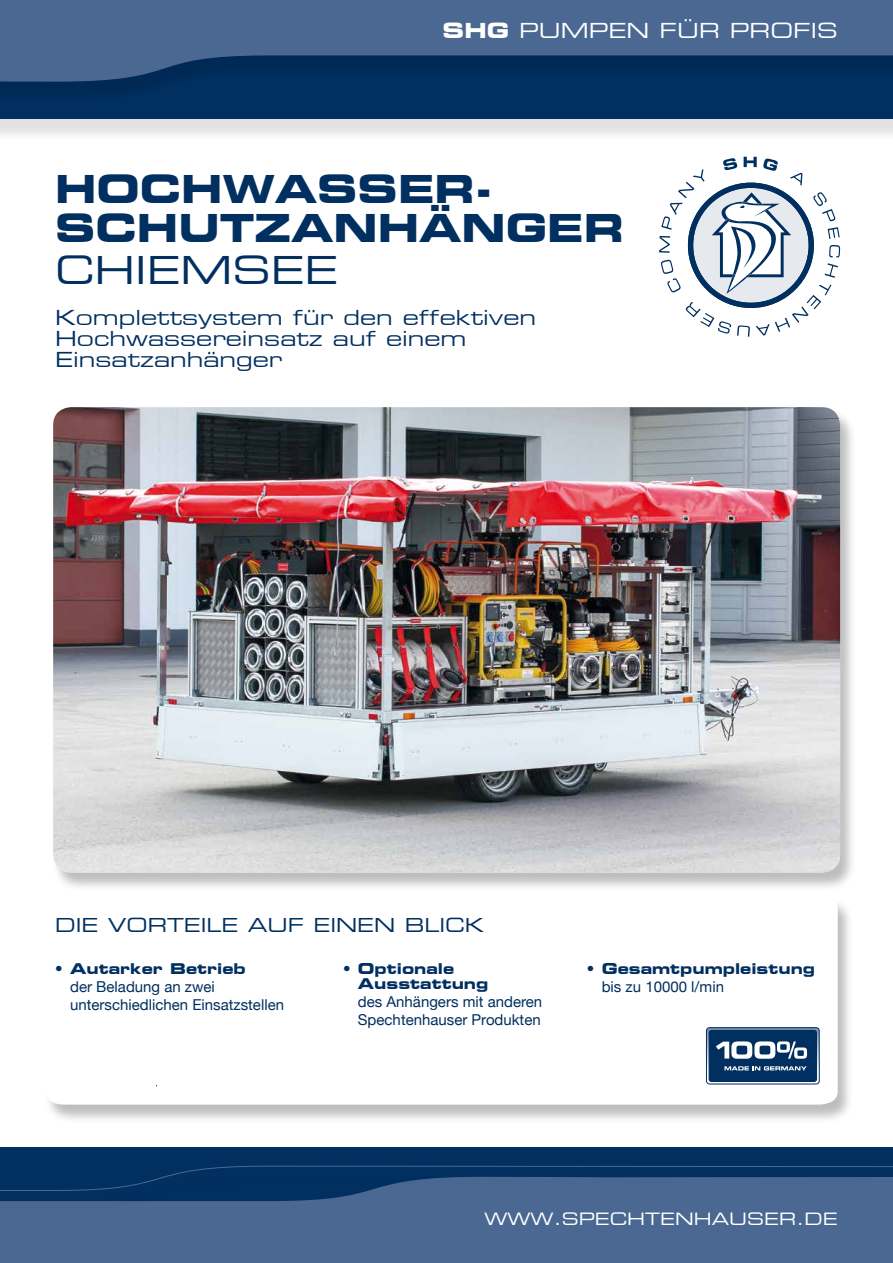
<style>
.page{position:relative;width:893px;height:1263px;background:#fff}
.page>*{position:absolute;margin:0;border:0;box-sizing:border-box;transform-origin:0 0}
.t1{font:39px/39px "Eurostile Bold Extended Two";color:#002f60}
.t2{font:39px "Eurostile Extended Two";color:#002f60}
.t3{font:21px/21px "Eurostile Extended Two";color:#002f60}
.t4{font:21px "Eurostile Extended Two";color:#fff}
.t5{font:19.5px "Eurostile Extended Two";color:#002f60}
.t6{font:17.25px "Eurostile Extended Two";color:#fff}
.t7{font:15px/18px "Helvetica Neue";color:#002f60}
.t8{font:15px/15px "Eurostile Bold Extended Two";color:#002f60}
.s1{font-family:"Eurostile Bold Extended Two"}
</style>
<div class="page">
<div style="left:51px;top:409px;width:806px;height:483px;background:#000;opacity:.26"></div>
<img style="left:53px;top:407px;width:787px;height:465px">
<div style="left:44px;top:896px;width:810px;height:228px;background:#000;opacity:.26"></div>
<svg style="left:46px;top:896px;width:792px;height:208px"></svg>
<div style="left:0;top:0;width:893px;height:141px;background:#000;opacity:.12"></div>
<div style="left:0;top:0;width:893px;height:118px;background:#002f60"></div>
<svg style="left:0;top:0;width:893px;height:82px;fill:#4a6892"></svg>
<hr style="left:706px;top:1028px;width:113px;height:2px;background:#7891ab">
<hr style="left:706px;top:1030px;width:113px;height:1px;background:#7d95ae">
<hr style="left:706px;top:1031px;width:113px;height:2px;background:#8298b1">
<hr style="left:706px;top:1033px;width:113px;height:1px;background:#869cb4">
<hr style="left:706px;top:1034px;width:113px;height:2px;background:#8ba0b7">
<hr style="left:706px;top:1036px;width:113px;height:1px;background:#90a4ba">
<hr style="left:706px;top:1037px;width:113px;height:1px;background:#95a8bd">
<hr style="left:706px;top:1038px;width:113px;height:2px;background:#9aacc0">
<hr style="left:706px;top:1040px;width:113px;height:1px;background:#9fb0c3">
<hr style="left:706px;top:1041px;width:113px;height:2px;background:#a3b4c6">
<hr style="left:706px;top:1043px;width:113px;height:1px;background:#a8b8c9">
<hr style="left:706px;top:1044px;width:113px;height:2px;background:#adbccc">
<hr style="left:706px;top:1046px;width:113px;height:1px;background:#b2c0cf">
<hr style="left:706px;top:1047px;width:113px;height:2px;background:#b7c4d2">
<hr style="left:706px;top:1049px;width:113px;height:1px;background:#bbc8d5">
<hr style="left:706px;top:1050px;width:113px;height:2px;background:#c0ccd8">
<hr style="left:706px;top:1052px;width:113px;height:1px;background:#c5d0db">
<hr style="left:706px;top:1053px;width:113px;height:2px;background:#cad4de">
<hr style="left:706px;top:1055px;width:113px;height:1px;background:#cfd8e1">
<hr style="left:706px;top:1056px;width:113px;height:2px;background:#d4dce4">
<hr style="left:706px;top:1058px;width:113px;height:1px;background:#d8e0e7">
<hr style="left:706px;top:1059px;width:113px;height:2px;background:#dde3ea">
<hr style="left:706px;top:1061px;width:113px;height:1px;background:#e2e7ed">
<hr style="left:706px;top:1062px;width:113px;height:2px;background:#e7ebf0">
<hr style="left:706px;top:1064px;width:113px;height:1px;background:#eceff3">
<hr style="left:706px;top:1065px;width:113px;height:2px;background:#f0f3f6">
<hr style="left:706px;top:1067px;width:113px;height:1px;background:#f5f7f9">
<hr style="left:706px;top:1068px;width:113px;height:2px;background:#fafbfc">
<hr style="left:706px;top:1070px;width:113px;height:1px;background:#fff">
<div style="left:706px;top:1027px;width:114px;height:57px;border:1px solid #002f60;border-radius:3px"></div>
<div style="left:709px;top:1030px;width:107px;height:51px;background:#002f60;border-radius:2px"></div>
<div style="left:709px;top:1030px;width:108px;height:52px;border:1px solid #002f60;border-radius:2px"></div>
<svg style="left:716px;top:1031px;width:91px;height:40px"></svg>
<svg style="left:659px;top:157px;width:181px;height:180px"></svg>
<div style="left:0;top:1148px;width:893px;height:115px;background:#002f60"></div>
<svg style="left:0;top:1165px;width:893px;height:98px"></svg>
<h2 class="t4" style="left:443px;top:16px;width:397px"><span class="s1">SHG</span> PUMPEN FÜR PROFIS</h2>
<h1 class="t1" style="left:55px;top:169px;width:571px">HOCHWASSER-<br>SCHUTZANHÄNGER</h1>
<h1 class="t2" style="left:55px;top:243px;width:285px">CHIEMSEE</h1>
<h2 class="t3" style="left:55px;top:306px;width:483px">Komplettsystem für den effektiven<br>Hochwassereinsatz auf einem<br>Einsatzanhänger</h2>
<h3 class="t5" style="left:55px;top:912px;width:431px">DIE VORTEILE AUF EINEN BLICK</h3>
<p class="t8" style="left:55px;top:960px;width:192px">• Autarker Betrieb</p>
<p class="t7" style="left:70px;top:978px;width:215px">der Beladung an zwei unterschiedlichen Einsatzstellen</p>
<p class="t8" style="left:358px;top:960px;width:132px;text-indent:-15px">• Optionale<br>Ausstattung</p>
<p class="t7" style="left:358px;top:993px;width:186px">des Anhängers mit anderen<br>Spechtenhauser Produkten</p>
<p class="t8" style="left:587px;top:961px;width:230px">• Gesamtpumpleistung</p>
<p class="t7" style="left:602px;top:978px;width:124px">bis zu 10000 l/min</p>
<p class="t6" style="left:484px;top:1206px;width:355px">WWW.SPECHTENHAUSER.DE</p>
</div>
